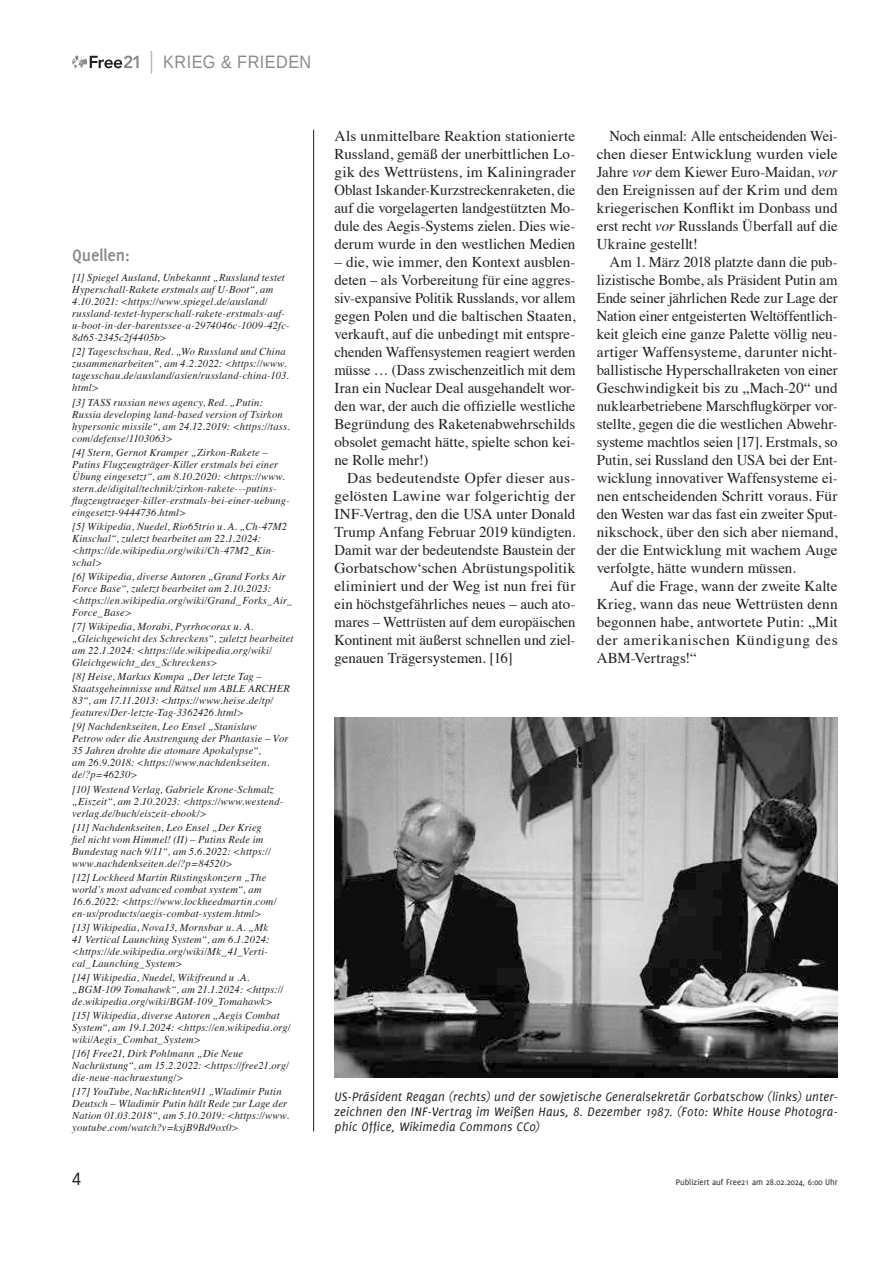
<style>
.page{position:relative;width:893px;height:1263px;background:#fff}
.page>*{position:absolute;margin:0;border:0;box-sizing:border-box;transform-origin:0 0}
.t1{font:18px "Liberation Sans";letter-spacing:.03em;color:#8a8a8a;scale:.9 1}
.t2{font:700 18px "Delicious";letter-spacing:-.01em;color:#8a8a8a}
.t3{font:18px "Liberation Sans";color:#1f1f1f;scale:.9 1}
.t4{font:15px/18px "Times";color:#1f1f1f;text-align:justify}
.t5{font:italic 13.5px/15px "Delicious";letter-spacing:.015em;color:#1f1f1f;text-align:justify}
.t6{font:italic 10.5px/12px "Times";letter-spacing:.015em;color:#1f1f1f}
.t7{font:9px "Delicious";color:#1f1f1f}
.s1{font-style:italic}
</style>
<div class="page">
<svg style="left:72px;top:55px;width:67px;height:13px"></svg>
<svg style="left:151px;top:51px;width:1px;height:23px"></svg>
<hr style="left:313px;top:130px;width:1px;height:1001px;background:#1f1f1f">
<img style="left:334px;top:717px;width:504px;height:360px">
<h1 class="t1" style="left:163px;top:51px;width:166px">KRIEG &amp; FRIEDEN</h1>
<p class="t4" style="left:334px;top:126px;width:242px">Als unmittelbare Reaktion stationierte Russland, gemäß der unerbittlichen Lo&shy;gik des Wettrüstens, im Kaliningrader Oblast Iskander-Kurzstreckenraketen, die auf die vorgelagerten landgestützten Mo&shy;dule des Aegis-Systems zielen. Dies wie&shy;derum wurde in den westlichen Medien</p>
<p class="t4" style="left:334px;top:252px;width:242px">– die, wie immer, den Kontext ausblen&shy;deten – als Vorbereitung für eine aggres&shy;siv-expansive Politik Russlands, vor allem gegen Polen und die baltischen Staaten, verkauft, auf die unbedingt mit entspre&shy;chenden Waffensystemen reagiert werden müsse … (Dass zwischenzeitlich mit dem Iran ein Nuclear Deal ausgehandelt wor&shy;den war, der auch die offizielle westliche Begründung des Raketenabwehrschilds obsolet gemacht hätte, spielte schon kei&shy;ne Rolle mehr!)</p>
<p class="t4" style="left:334px;top:468px;width:242px;text-indent:13px">Das bedeutendste Opfer dieser aus&shy;gelösten Lawine war folgerichtig der INF-Vertrag, den die USA unter Donald Trump Anfang Februar 2019 kündigten.<br>Damit war der bedeutendste Baustein der Gorbatschow‘schen Abrüstungspolitik eliminiert und der Weg ist nun frei für ein höchstgefährliches neues – auch ato&shy;mares – Wettrüsten auf dem europäischen Kontinent mit äußerst schnellen und ziel&shy;genauen Trägersystemen. [16]</p>
<p class="t4" style="left:597px;top:126px;width:242px;text-indent:13px">Noch einmal: Alle entscheidenden Wei&shy;chen dieser Entwicklung wurden viele Jahre <span class="s1">vor</span> dem Kiewer Euro-Maidan, <span class="s1">vor </span>den Ereignissen auf der Krim und dem kriegerischen Konflikt im Donbass und erst recht <span class="s1">vor</span> Russlands Überfall auf die Ukraine gestellt!</p>
<p class="t4" style="left:597px;top:252px;width:242px;text-indent:13px">Am 1. März 2018 platzte dann die pub&shy;lizistische Bombe, als Präsident Putin am Ende seiner jährlichen Rede zur Lage der Nation einer entgeisterten Weltöffentlich&shy;keit gleich eine ganze Palette völlig neu&shy;artiger Waffensysteme, darunter nicht&shy;ballistische Hyperschallraketen von einer Geschwindigkeit bis zu „Mach-20“ und nuklearbetriebene Marschflugkörper vor&shy;stellte, gegen die die westlichen Abwehr&shy;systeme machtlos seien [17]. Erstmals, so Putin, sei Russland den USA bei der Ent&shy;wicklung innovativer Waffensysteme ei&shy;nen entscheidenden Schritt voraus. Für den Westen war das fast ein zweiter Sput&shy;nikschock, über den sich aber niemand, der die Entwicklung mit wachem Auge verfolgte, hätte wundern müssen.</p>
<h2 class="t4" style="left:597px;top:576px;width:242px;text-indent:13px">Auf die Frage, wann der zweite Kalte Krieg, wann das neue Wettrüsten denn begonnen habe, antwortete Putin: „Mit der amerikanischen Kündigung des ABM-Vertrags!“</h2>
<h1 class="t2" style="left:72px;top:245px;width:59px">Quellen:</h1>
<p class="t6" style="left:72px;top:271px;width:219px">[1] Spiegel Ausland, Unbekannt „Russland testet Hyperschall-Rakete erstmals auf U-Boot“, am 4.10.2021: &lt;https://www.spiegel.de/ausland/ russland-testet-hyperschall-rakete-erstmals-auf&shy;u-boot-in-der-barentssee-a-2974046c-1009-42fc-8d65-2345c2f4405b&gt;</p>
<p class="t6" style="left:72px;top:345px;width:218px">[2] Tageschschau, Red. „Wo Russland und China zusammenarbeiten“, am 4.2.2022: &lt;https://www. tagesschau.de/ausland/asien/russland-china-103. html&gt;</p>
<p class="t6" style="left:72px;top:395px;width:219px">[3] TASS russian news agency, Red. „Putin:<br>Russia developing land-based version of Tsirkon hypersonic missile“, am 24.12.2019: &lt;https://tass. com/defense/1103063&gt;</p>
<p class="t6" style="left:72px;top:446px;width:219px">[4] Stern, Gernot Kramper „Zirkon-Rakete – Putins Flugzeugträger-Killer erstmals bei einer Übung eingesetzt“, am 8.10.2020: &lt;https://www. stern.de/digital/technik/zirkon-rakete---putins&shy;flugzeugtraeger-killer-erstmals-bei-einer-uebung&shy;eingesetzt-9444736.html&gt;</p>
<p class="t6" style="left:72px;top:520px;width:216px">[5] Wikipedia, Nuedel, Rio65trio u. A. „Ch-47M2<br>Kinschal“, zuletzt bearbeitet am 22.1.2024: &lt;https://de.wikipedia.org/wiki/Ch-47M2_Kin&shy;schal&gt;</p>
<p class="t6" style="left:72px;top:570px;width:221px">[6] Wikipedia, diverse Autoren „Grand Forks Air Force Base“, zuletzt bearbeitet am 2.10.2023: &lt;https://en.wikipedia.org/wiki/Grand_Forks_Air_ Force_Base&gt;</p>
<p class="t6" style="left:72px;top:620px;width:223px">[7] Wikipedia, Morabi, Pyrrhocorax u. A. „Gleichgewicht des Schreckens“, zuletzt bearbeitet am 22.1.2024: &lt;https://de.wikipedia.org/wiki/ Gleichgewicht_des_Schreckens&gt;</p>
<p class="t6" style="left:72px;top:670px;width:219px">[8] Heise, Markus Kompa „Der letzte Tag – Staatsgeheimnisse und Rätsel um ABLE ARCHER 83“, am 17.11.2013: &lt;https://www.heise.de/tp/ features/Der-letzte-Tag-3362426.html&gt;</p>
<p class="t6" style="left:72px;top:720px;width:218px">[9] Nachdenkseiten, Leo Ensel „Stanislaw Petrow oder die Anstrengung der Phantasie – Vor 35 Jahren drohte die atomare Apokalypse“,<br>am 26.9.2018: &lt;https://www.nachdenkseiten. de/?p=46230&gt;</p>
<p class="t6" style="left:72px;top:782px;width:213px">[10] Westend Verlag, Gabriele Krone-Schmalz „Eiszeit“, am 2.10.2023: &lt;https://www.westend&shy;verlag.de/buch/eiszeit-ebook/&gt;</p>
<p class="t6" style="left:72px;top:820px;width:200px">[11] Nachdenkseiten, Leo Ensel „Der Krieg fiel nicht vom Himmel! (II) – Putins Rede im Bundestag nach 9/11“, am 5.6.2022: &lt;https:// www.nachdenkseiten.de/?p=84520&gt;</p>
<p class="t6" style="left:72px;top:871px;width:206px">[12] Lockheed Martin Rüstingskonzern „The world’s most advanced combat system“, am 16.6.2022: &lt;https://www.lockheedmartin.com/ en-us/products/aegis-combat-system.html&gt;</p>
<p class="t6" style="left:72px;top:921px;width:198px">[13] Wikipedia, Nova13, Mornsbar u. A. „Mk 41 Vertical Launching System“, am 6.1.2024: &lt;https://de.wikipedia.org/wiki/Mk_41_Verti&shy;cal_Launching_System&gt;</p>
<p class="t6" style="left:72px;top:971px;width:213px">[14] Wikipedia, Nuedel, Wikifreund u .A. „BGM-109 Tomahawk“, am 21.1.2024: &lt;https:// de.wikipedia.org/wiki/BGM-109_Tomahawk&gt;</p>
<p class="t6" style="left:72px;top:1009px;width:220px">[15] Wikipedia, diverse Autoren „Aegis Combat<br>System“, am 19.1.2024: &lt;https://en.wikipedia.org/ wiki/Aegis_Combat_System&gt;</p>
<p class="t6" style="left:72px;top:1047px;width:218px">[16] Free21, Dirk Pohlmann „Die Neue<br>Nachrüstung“, am 15.2.2022: &lt;https://free21.org/ die-neue-nachruestung/&gt;</p>
<p class="t6" style="left:72px;top:1085px;width:218px">[17] YouTube, NachRichten911 „Wladimir Putin Deutsch – Wladimir Putin hält Rede zur Lage der Nation 01.03.2018“, am 5.10.2019: &lt;https://www. youtube.com/watch?v=ksjB9Bd9ox0&gt;</p>
<p class="t5" style="left:334px;top:1089px;width:505px">US-Präsident Reagan (rechts) und der sowjetische Generalsekretär Gorbatschow (links) unter&shy;zeichnen den INF-Vertrag im Weißen Haus, 8. Dezember 1987. (Foto: White House Photogra&shy;phic Office, Wikimedia Commons CC0)</p>
<h1 class="t3" style="left:72px;top:1168px;width:12px">4</h1>
<p class="t7" style="left:676px;top:1177px;width:163px">Publiziert auf Free21 am 28.02.2024, 6:00 Uhr</p>
</div>
